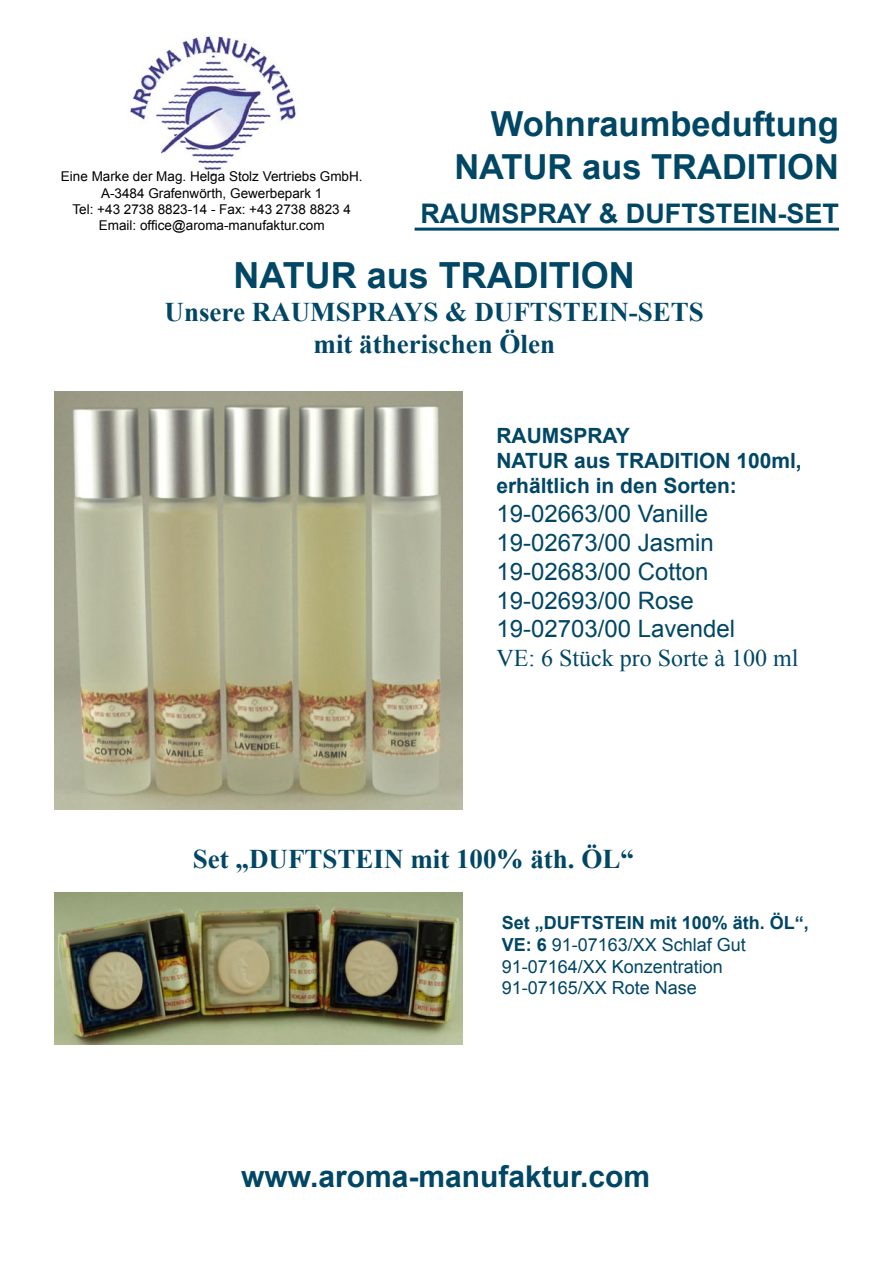
<style>
.page{position:relative;width:893px;height:1263px;background:#fff}
.page>*{position:absolute;margin:0;border:0;box-sizing:border-box;transform-origin:0 0}
.t1{font:700 36px "Arial";color:#004665}
.t2{font:700 34.5px/43.5px "Arial";color:#004665;text-align:right}
.t3{font:700 30px "Arial";color:#004665}
.t4{font:700 27px/32.4px "Times New Roman";color:#004665;text-align:center}
.t5{font:700 27px "Arial";color:#004665}
.t6{font:24px/28.8px "Arial";color:#004665}
.t7{font:24px "Times New Roman";color:#004665}
.t8{font:700 21px/25.2px "Arial";color:#004665}
.t9{font:18px/21.6px "Arial";color:#004665}
.t10{font:13.5px/16.2px "Arial";color:#000;text-align:center}
.s1{font-weight:700}
</style>
<div class="page">
<hr style="left:415px;top:228px;width:424px;height:3px;background:#004665">
<img style="left:130px;top:36px;width:166px;height:141px">
<img style="left:54px;top:391px;width:408px;height:418px">
<img style="left:54px;top:892px;width:408px;height:152px">
<h2 class="t2" style="left:454px;top:103px;width:386px">Wohnraumbeduftung<br>NATUR aus TRADITION</h2>
<h3 class="t5" style="left:420px;top:195px;width:420px">RAUMSPRAY &amp; DUFTSTEIN-SET</h3>
<h1 class="t1" style="left:234px;top:252px;width:403px">NATUR aus TRADITION</h1>
<h3 class="t4" style="left:165px;top:295px;width:541px">Unsere RAUMSPRAYS &amp; DUFTSTEIN-SETS mit ätherischen Ölen</h3>
<p class="t10" style="left:61px;top:169px;width:303px">Eine Marke der Mag. Helga Stolz Vertriebs GmbH.<br>A-3484 Grafenwörth, Gewerbepark 1<br>Tel: +43 2738 8823-14 - Fax: +43 2738 8823 4<br>Email: office@aroma-manufaktur.com</p>
<h3 class="t8" style="left:496px;top:424px;width:307px">RAUMSPRAY<br>NATUR aus TRADITION 100ml, erhältlich in den Sorten:</h3>
<h3 class="t6" style="left:496px;top:500px;width:240px">19-02663/00 Vanille<br>19-02673/00 Jasmin<br>19-02683/00 Cotton<br>19-02693/00 Rose<br>19-02703/00 Lavendel</h3>
<h3 class="t7" style="left:496px;top:642px;width:303px">VE: 6 Stück pro Sorte à 100 ml</h3>
<h3 class="t4" style="left:193px;top:842px;width:443px">Set „DUFTSTEIN mit 100% äth. ÖL“</h3>
<h3 class="t9" style="left:502px;top:912px;width:309px"><span class="s1">Set „DUFTSTEIN mit 100% äth. ÖL“,<br>VE: 6</span> 91-07163/XX Schlaf Gut<br>91-07164/XX Konzentration<br>91-07165/XX Rote Nase</h3>
<h3 class="t3" style="left:241px;top:1157px;width:410px">www.aroma-manufaktur.com</h3>
</div>
